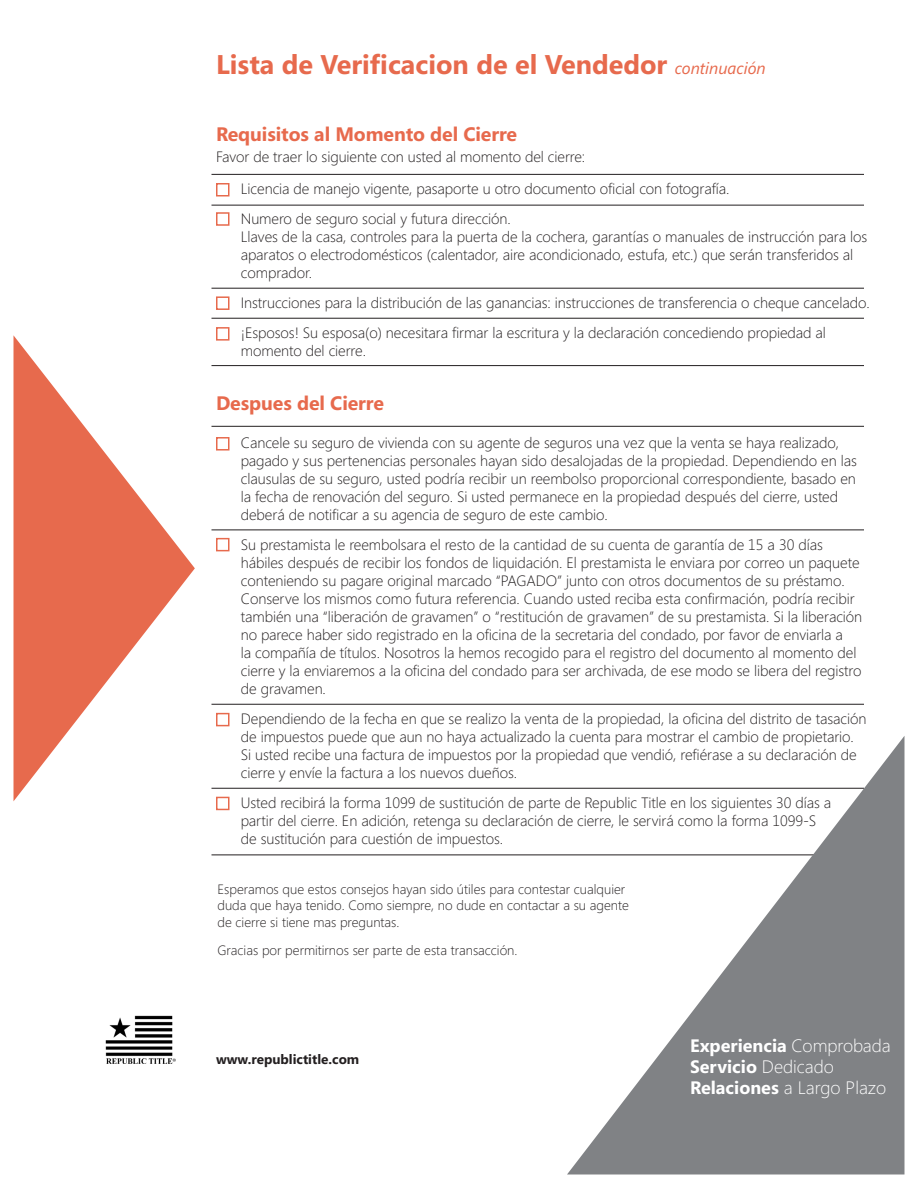
<style>
.page{position:relative;width:918px;height:1188px;background:#fff}
.page>*{position:absolute;margin:0;border:0;box-sizing:border-box;transform-origin:0 0}
.t1{font:700 27px "Segoe";color:#e76a4d}
.t2{font:700 19.5px "Segoe";letter-spacing:-.005em;color:#e76a4d}
.t3{font:700 18px/21px "Segoe";color:#fff}
.t4{font:300 15px/18px "Segoe";letter-spacing:-.005em;color:#231f20}
.t5{font:300 13.5px/16.5px "Segoe";color:#231f20}
.t6{font:700 13.5px "Segoe";color:#231f20}
.s1{font-weight:400;font-style:italic;font-size:16.5px}
.s2{font-weight:300}
</style>
<div class="page">
<hr style="left:212px;top:788px;width:652px;height:1px;background:#231f20">
<hr style="left:212px;top:855px;width:652px;height:1px;background:#231f20">
<svg style="left:14px;top:336px;width:181px;height:465px"></svg>
<img style="left:105px;top:1015px;width:71px;height:49px">
<svg style="left:567px;top:736px;width:337px;height:438px;fill:#808285"></svg>
<hr style="left:212px;top:205px;width:652px;height:1px;background:#231f20">
<hr style="left:212px;top:288px;width:652px;height:1px;background:#231f20">
<hr style="left:212px;top:318px;width:652px;height:1px;background:#231f20">
<hr style="left:212px;top:365px;width:652px;height:1px;background:#231f20">
<hr style="left:212px;top:426px;width:652px;height:1px;background:#231f20">
<hr style="left:212px;top:530px;width:652px;height:1px;background:#231f20">
<hr style="left:212px;top:704px;width:652px;height:1px;background:#231f20">
<hr style="left:212px;top:174px;width:652px;height:1px;background:#231f20">
<div style="left:216px;top:183px;width:14px;height:13px;background:#fff;border:2px solid #e76a4d"></div>
<div style="left:216px;top:212px;width:14px;height:14px;background:#fff;border:2px solid #e76a4d"></div>
<div style="left:216px;top:296px;width:14px;height:14px;background:#fff;border:2px solid #e76a4d"></div>
<div style="left:216px;top:327px;width:14px;height:14px;background:#fff;border:2px solid #e76a4d"></div>
<div style="left:216px;top:437px;width:14px;height:14px;background:#fff;border:2px solid #e76a4d"></div>
<div style="left:216px;top:538px;width:14px;height:13px;background:#fff;border:2px solid #e76a4d"></div>
<div style="left:216px;top:713px;width:14px;height:13px;background:#fff;border:2px solid #e76a4d"></div>
<div style="left:216px;top:797px;width:14px;height:13px;background:#fff;border:2px solid #e76a4d"></div>
<p class="t1" style="left:216px;top:46px;width:551px">Lista de Verificacion de el Vendedor <span class="s1">continuación</span></p>
<p class="t2" style="left:216px;top:120px;width:303px">Requisitos al Momento del Cierre</p>
<p class="t4" style="left:216px;top:148px;width:371px">Favor de traer lo siguiente con usted al momento del cierre:</p>
<p class="t4" style="left:241px;top:180px;width:490px">Licencia de manejo vigente, pasaporte u otro documento oficial con fotografía.</p>
<p class="t4" style="left:241px;top:210px;width:272px">Numero de seguro social y futura dirección.</p>
<p class="t4" style="left:241px;top:228px;width:628px">Llaves de la casa, controles para la puerta de la cochera, garantías o manuales de instrucción para los aparatos o electrodomésticos (calentador, aire acondicionado, estufa, etc.) que serán transferidos al comprador.</p>
<p class="t4" style="left:241px;top:294px;width:630px">Instrucciones para la distribución de las ganancias: instrucciones de transferencia o cheque cancelado.</p>
<p class="t4" style="left:241px;top:324px;width:587px">¡Esposos! Su esposa(o) necesitara firmar la escritura y la declaración concediendo propiedad al momento del cierre.</p>
<p class="t2" style="left:216px;top:389px;width:170px">Despues del Cierre</p>
<p class="t4" style="left:241px;top:434px;width:618px">Cancele su seguro de vivienda con su agente de seguros una vez que la venta se haya realizado, pagado y sus pertenencias personales hayan sido desalojadas de la propiedad. Dependiendo en las clausulas de su seguro, usted podría recibir un reembolso proporcional correspondiente, basado en la fecha de renovación del seguro. Si usted permanece en la propiedad después del cierre, usted deberá de notificar a su agencia de seguro de este cambio.</p>
<p class="t4" style="left:241px;top:536px;width:623px">Su prestamista le reembolsara el resto de la cantidad de su cuenta de garantía de 15 a 30 días hábiles después de recibir los fondos de liquidación. El prestamista le enviara por correo un paquete conteniendo su pagare original marcado “PAGADO” junto con otros documentos de su préstamo.<br>Conserve los mismos como futura referencia. Cuando usted reciba esta confirmación, podría recibir también una “liberación de gravamen” o “restitución de gravamen” de su prestamista. Si la liberación no parece haber sido registrado en la oficina de la secretaria del condado, por favor de enviarla a<br>la compañía de títulos. Nosotros la hemos recogido para el registro del documento al momento del cierre y la enviaremos a la oficina del condado para ser archivada, de ese modo se libera del registro de gravamen.</p>
<p class="t4" style="left:241px;top:710px;width:627px">Dependiendo de la fecha en que se realizo la venta de la propiedad, la oficina del distrito de tasación de impuestos puede que aun no haya actualizado la cuenta para mostrar el cambio de propietario.<br>Si usted recibe una factura de impuestos por la propiedad que vendió, refiérase a su declaración de cierre y envíe la factura a los nuevos dueños.</p>
<p class="t4" style="left:241px;top:794px;width:592px">Usted recibirá la forma 1099 de sustitución de parte de Republic Title en los siguientes 30 días a partir del cierre. En adición, retenga su declaración de cierre, le servirá como la forma 1099-S de sustitución para cuestión de impuestos.</p>
<p class="t5" style="left:218px;top:881px;width:413px">Esperamos que estos consejos hayan sido útiles para contestar cualquier duda que haya tenido. Como siempre, no dude en contactar a su agente de cierre si tiene mas preguntas.</p>
<p class="t5" style="left:218px;top:942px;width:302px">Gracias por permitirnos ser parte de esta transacción.</p>
<p class="t6" style="left:216px;top:1049px;width:145px">www.republictitle.com</p>
<p class="t3" style="left:690px;top:1035px;width:202px">Experiencia <span class="s2">Comprobada<br></span>Servicio <span class="s2">Dedicado<br></span>Relaciones <span class="s2">a Largo Plazo</span></p>
</div>
